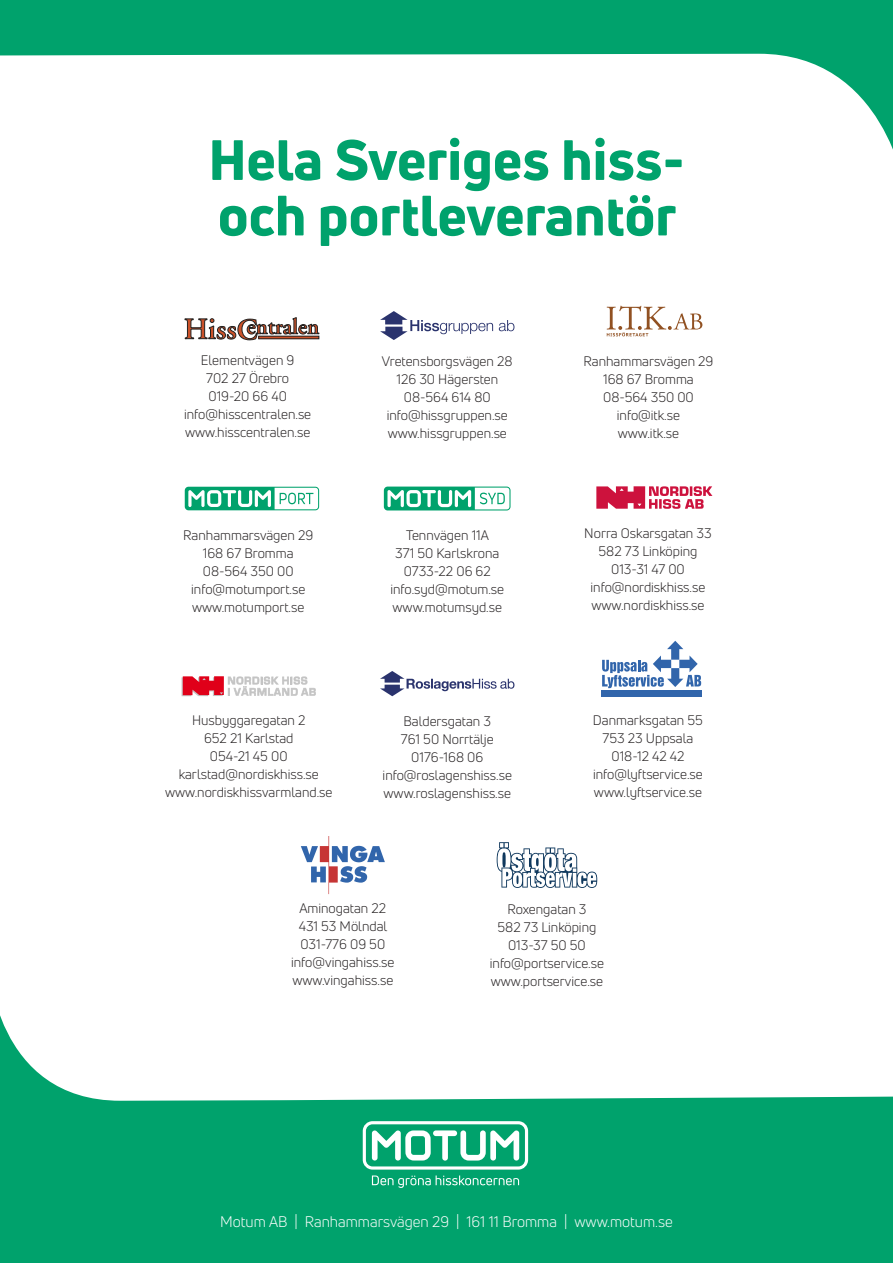
<style>
.page{position:relative;width:893px;height:1263px;background:#fff}
.page>*{position:absolute;margin:0;border:0;box-sizing:border-box;transform-origin:0 0}
.t1{font:800 55.5px/55.5px "Uni Neue";color:#00a26c}
.t2{font:15px "Uni Neue";color:#fff}
.t3{font:13.5px/18px "Uni Neue";color:#231f20;text-align:center}
</style>
<div class="page">
<svg style="left:0;top:1015px;width:893px;height:248px;fill:#00a26c"></svg>
<svg style="left:607px;top:306px;width:95px;height:30px"></svg>
<svg style="left:596px;top:486px;width:116px;height:23px"></svg>
<svg style="left:602px;top:641px;width:99px;height:47px"></svg>
<hr style="left:601px;top:696px;width:101px;height:1px;background:#3165ab">
<hr style="left:601px;top:691px;width:101px;height:4px;background:#3165ab">
<hr style="left:601px;top:690px;width:101px;height:1px;background:#3165ab">
<div style="left:185px;top:487px;width:134px;height:23px;background:#00a26c;border-radius:4px"></div>
<svg style="left:188px;top:488px;width:130px;height:21px"></svg>
<svg style="left:182px;top:676px;width:134px;height:20px"></svg>
<svg style="left:301px;top:836px;width:84px;height:58px"></svg>
<svg style="left:185px;top:317px;width:134px;height:23px"></svg>
<div style="left:258px;top:336px;width:61px;height:3px;border:1px solid #222221"></div>
<svg style="left:499px;top:320px;width:15px;height:11px"></svg>
<svg style="left:380px;top:311px;width:113px;height:29px"></svg>
<svg style="left:382px;top:485px;width:130px;height:27px"></svg>
<div style="left:384px;top:487px;width:126px;height:23px;background:#00a26c;border-radius:4px"></div>
<svg style="left:387px;top:488px;width:122px;height:21px"></svg>
<svg style="left:380px;top:671px;width:134px;height:25px"></svg>
<svg style="left:497px;top:842px;width:100px;height:46px"></svg>
<svg style="left:363px;top:1121px;width:165px;height:48px"></svg>
<div style="left:366px;top:1124px;width:159px;height:42px;background:#00a26c;border-radius:7px"></div>
<svg style="left:372px;top:1130px;width:147px;height:30px"></svg>
<svg style="left:372px;top:1175px;width:147px;height:13px;background:#35b58a"></svg>
<svg style="left:0;top:0;width:893px;height:150px"></svg>
<h1 class="t1" style="left:208px;top:131px;width:478px">Hela Sveriges hiss&shy;och portleverantör</h1>
<p class="t3" style="left:184px;top:351px;width:129px">Elementvägen 9<br>702 27 Örebro<br>019-20 66 40 info@hisscentralen.se www.hisscentralen.se</p>
<p class="t3" style="left:382px;top:352px;width:132px">Vretensborgsvägen 28<br>126 30 Hägersten<br>08-564 614 80 info@hissgruppen.se www.hissgruppen.se</p>
<p class="t3" style="left:183px;top:526px;width:132px">Ranhammarsvägen 29<br>168 67 Bromma<br>08-564 350 00 info@motumport.se www.motumport.se</p>
<p class="t3" style="left:165px;top:711px;width:169px">Husbyggaregatan 2<br>652 21 Karlstad<br>054-21 45 00 karlstad@nordiskhiss.se www.nordiskhissvarmland.se</p>
<p class="t3" style="left:390px;top:526px;width:115px">Tennvägen 11A<br>371 50 Karlskrona<br>0733-22 06 62 info.syd@motum.se www.motumsyd.se</p>
<p class="t3" style="left:383px;top:712px;width:131px">Baldersgatan 3<br>761 50 Norrtälje<br>0176-168 06 info@roslagenshiss.se www.roslagenshiss.se</p>
<p class="t3" style="left:583px;top:352px;width:132px">Ranhammarsvägen 29<br>168 67 Bromma<br>08-564 350 00 info@itk.se<br>www.itk.se</p>
<p class="t3" style="left:584px;top:524px;width:129px">Norra Oskarsgatan 33<br>582 73 Linköping<br>013-31 47 00 info@nordiskhiss.se www.nordiskhiss.se</p>
<p class="t3" style="left:593px;top:711px;width:111px">Danmarksgatan 55<br>753 23 Uppsala<br>018-12 42 42 info@lyftservice.se www.lyftservice.se</p>
<p class="t3" style="left:291px;top:899px;width:105px">Aminogatan 22<br>431 53 Mölndal<br>031-776 09 50 info@vingahiss.se www.vingahiss.se</p>
<p class="t3" style="left:490px;top:900px;width:116px">Roxengatan 3<br>582 73 Linköping<br>013-37 50 50 info@portservice.se www.portservice.se</p>
<p class="t2" style="left:220px;top:1213px;width:454px">Motum AB | Ranhammarsvägen 29 | 161 11 Bromma | www.motum.se</p>
</div>
